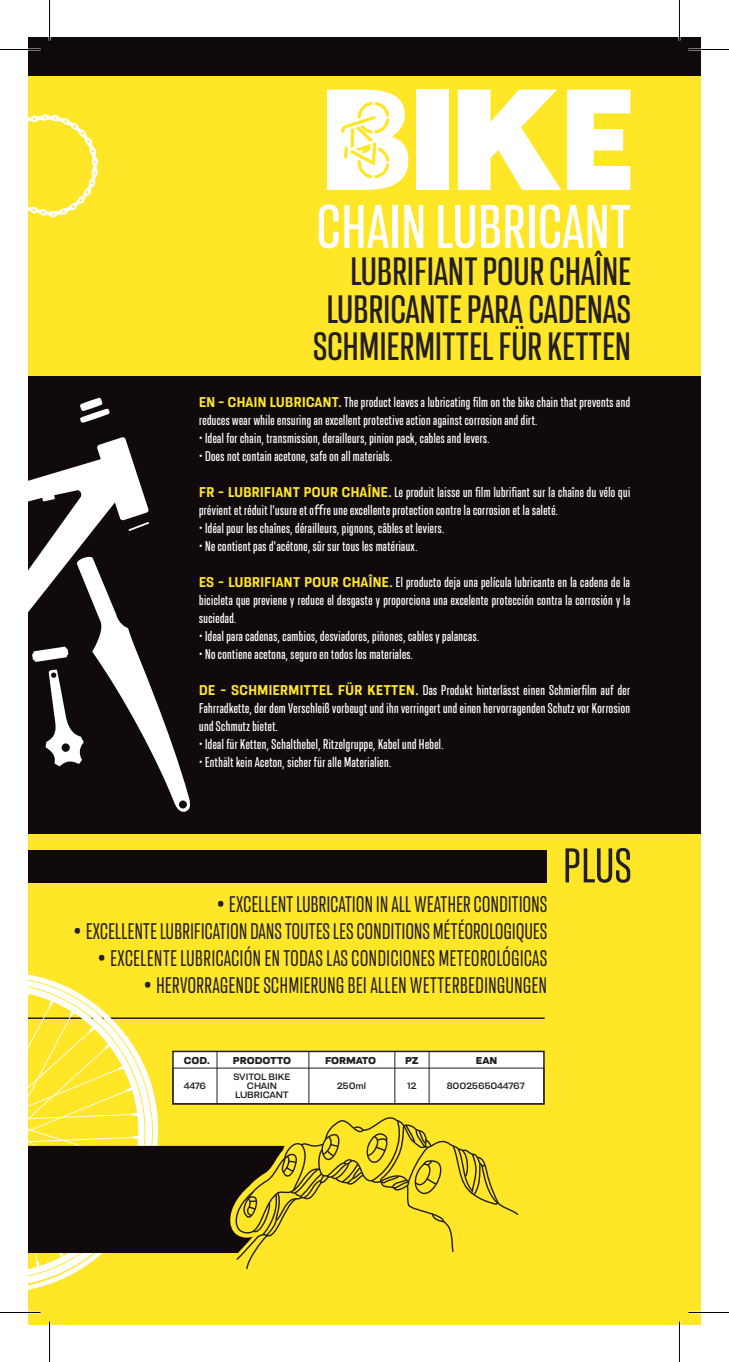
<style>
.page{position:relative;width:729px;height:1362px;background:#fff}
.page>*{position:absolute;margin:0;border:0;box-sizing:border-box;transform-origin:0 0}
.t1{font:500 condensed 65.25px "Resolve Sans";letter-spacing:.02em;color:#fff}
.t2{font:condensed 51.75px "Resolve Sans";color:#231f20}
.t3{font:500 condensed 42px/37.5px "Resolve Sans";letter-spacing:.01em;color:#231f20;text-align:right}
.t4{font:condensed 24px "Resolve Sans";letter-spacing:.02em;color:#231f20;scale:.92 1}
.t5{font:500 condensed 15px/18px "Resolve Sans";letter-spacing:.03em;color:#fff}
.t6{font:700 10.5px "Resolve Sans";letter-spacing:-.01em;color:#231f20}
.t7{font:9.75px/9px "Resolve Sans";letter-spacing:-.005em;color:#231f20;text-align:center}
.s1{font-family:"Resolve Sans Bold Nrw";font-weight:400;font-stretch:normal;color:#ffe627}
.s2{font-family:"Myriad Pro";font-weight:400;font-stretch:normal}
.s3{font-weight:600;font-stretch:normal}
</style>
<div class="page">
<div style="left:28px;top:50px;width:672px;height:1275px;background:#ffe627"></div>
<div style="left:28px;top:375px;width:672px;height:458px;background:#110a0c"></div>
<div style="left:28px;top:850px;width:519px;height:32px;background:#110a0c"></div>
<div style="left:416px;top:90px;width:32px;height:100px;background:#fff"></div>
<svg style="left:457px;top:90px;width:104px;height:100px"></svg>
<svg style="left:327px;top:90px;width:81px;height:100px"></svg>
<svg style="left:567px;top:90px;width:63px;height:100px"></svg>
<hr style="left:28px;top:1017px;width:516px;height:2px;background:#231f20">
<div style="left:173px;top:1051px;width:370px;height:53px;background:#fff"></div>
<div style="left:172px;top:1051px;width:372px;height:53px;border:2px solid #231f20"></div>
<div style="left:172px;top:1068px;width:372px;height:36px;border:1px solid #231f20"></div>
<hr style="left:216px;top:1051px;width:1px;height:52px;background:#231f20">
<hr style="left:308px;top:1051px;width:1px;height:52px;background:#231f20">
<hr style="left:394px;top:1051px;width:1px;height:52px;background:#231f20">
<hr style="left:428px;top:1051px;width:1px;height:52px;background:#231f20">
<svg style="left:28px;top:114px;width:164px;height:1176px"></svg>
<div style="left:28px;top:37px;width:672px;height:39px;background:#110a0c"></div>
<svg style="left:28px;top:1111px;width:491px;height:159px"></svg>
<hr style="left:0;top:1311px;width:40px;height:2px;background:#fff">
<hr style="left:688px;top:1311px;width:40px;height:2px;background:#fff">
<hr style="left:678px;top:0;width:2px;height:40px;background:#fff">
<hr style="left:678px;top:1321px;width:2px;height:41px;background:#fff">
<hr style="left:0;top:49px;width:40px;height:1px;background:#000">
<hr style="left:688px;top:49px;width:40px;height:1px;background:#000">
<hr style="left:0;top:1312px;width:40px;height:1px;background:#000">
<hr style="left:688px;top:1312px;width:40px;height:1px;background:#000">
<hr style="left:49px;top:0;width:1px;height:40px;background:#000">
<hr style="left:49px;top:1321px;width:1px;height:41px;background:#000">
<hr style="left:679px;top:0;width:1px;height:40px;background:#000">
<hr style="left:679px;top:1321px;width:1px;height:41px;background:#000">
<h1 class="t1" style="left:317px;top:193px;width:315px">CHAIN LUBRICANT</h1>
<h3 class="t3" style="left:313px;top:253px;width:319px">LUBRIFIANT POUR CHAÎNE<br>LUBRICANTE PARA CADENAS<br>SCHMIERMITTEL FÜR KETTEN</h3>
<p class="t5" style="left:199px;top:393px;width:432px"><span class="s1">EN - CHAIN LUBRICANT.</span> The product leaves a lubricating film on the bike chain that prevents and reduces wear while ensuring an excellent protective action against corrosion and dirt.</p>
<p class="t5" style="left:199px;top:429px;width:292px">• Ideal for chain, transmission, derailleurs, pinion pack, cables and levers.</p>
<p class="t5" style="left:199px;top:447px;width:194px">• Does not contain acetone, safe on all materials.</p>
<p class="t5" style="left:199px;top:483px;width:432px"><span class="s1">FR - LUBRIFIANT POUR CHAÎNE.</span> Le produit laisse un film lubrifiant sur la chaîne du vélo qui prévient et réduit l'usure et o<span class="s2">ff</span>re une excellente protection contre la corrosion et la saleté.</p>
<p class="t5" style="left:199px;top:519px;width:246px">• Idéal pour les chaînes, dérailleurs, pignons, câbles et leviers.</p>
<p class="t5" style="left:199px;top:537px;width:220px">• Ne contient pas d'acétone, sûr sur tous les matériaux.</p>
<p class="t5" style="left:199px;top:573px;width:432px;text-align:justify"><span class="s1">ES - LUBRIFIANT POUR CHAÎNE.</span> El producto deja una película lubricante en la cadena de la bicicleta que previene y reduce el desgaste y proporciona una excelente protección contra la corrosión y la suciedad.</p>
<p class="t5" style="left:199px;top:627px;width:281px">• Ideal para cadenas, cambios, desviadores, piñones, cables y palancas.</p>
<p class="t5" style="left:199px;top:645px;width:215px">• No contiene acetona, seguro en todos los materiales.</p>
<p class="t5" style="left:199px;top:681px;width:432px;text-align:justify"><span class="s1">DE - SCHMIERMITTEL FÜR KETTEN.</span> Das Produkt hinterlässt einen Schmierfilm auf der Fahrradkette, der dem Verschleiß vorbeugt und ihn verringert und einen hervorragenden Schutz vor Korrosion und Schmutz bietet.</p>
<p class="t5" style="left:199px;top:735px;width:246px">• Ideal für Ketten, Schalthebel, Ritzelgruppe, Kabel und Hebel.</p>
<p class="t5" style="left:199px;top:753px;width:193px">• Enthält kein Aceton, sicher für alle Materialien.</p>
<h3 class="t4" style="left:217px;top:892px;width:360px"><span class="s3">•</span> EXCELLENT LUBRICATION IN ALL WEATHER CONDITIONS</h3>
<h3 class="t4" style="left:73px;top:919px;width:516px"><span class="s3">•</span> EXCELLENTE LUBRIFICATION DANS TOUTES LES CONDITIONS MÉTÉOROLOGIQUES</h3>
<h3 class="t4" style="left:98px;top:946px;width:489px"><span class="s3">•</span> EXCELENTE LUBRICACIÓN EN TODAS LAS CONDICIONES METEOROLÓGICAS</h3>
<h3 class="t4" style="left:144px;top:973px;width:439px"><span class="s3">•</span> HERVORRAGENDE SCHMIERUNG BEI ALLEN WETTERBEDINGUNGEN</h3>
<h2 class="t2" style="left:563px;top:839px;width:70px">PLUS</h2>
<p class="t6" style="left:184px;top:1055px;width:28px">COD.</p>
<p class="t6" style="left:233px;top:1055px;width:60px">PRODOTTO</p>
<p class="t6" style="left:325px;top:1055px;width:53px">FORMATO</p>
<p class="t6" style="left:405px;top:1055px;width:15px">PZ</p>
<p class="t6" style="left:475px;top:1055px;width:23px">EAN</p>
<p class="t7" style="left:184px;top:1081px;width:24px">4476</p>
<p class="t7" style="left:337px;top:1081px;width:31px">250ml</p>
<p class="t7" style="left:407px;top:1081px;width:10px">12</p>
<p class="t7" style="left:233px;top:1072px;width:58px">SVITOL BIKE<br>CHAIN<br>LUBRICANT</p>
<p class="t7" style="left:446px;top:1081px;width:80px">8002565044767</p>
</div>
